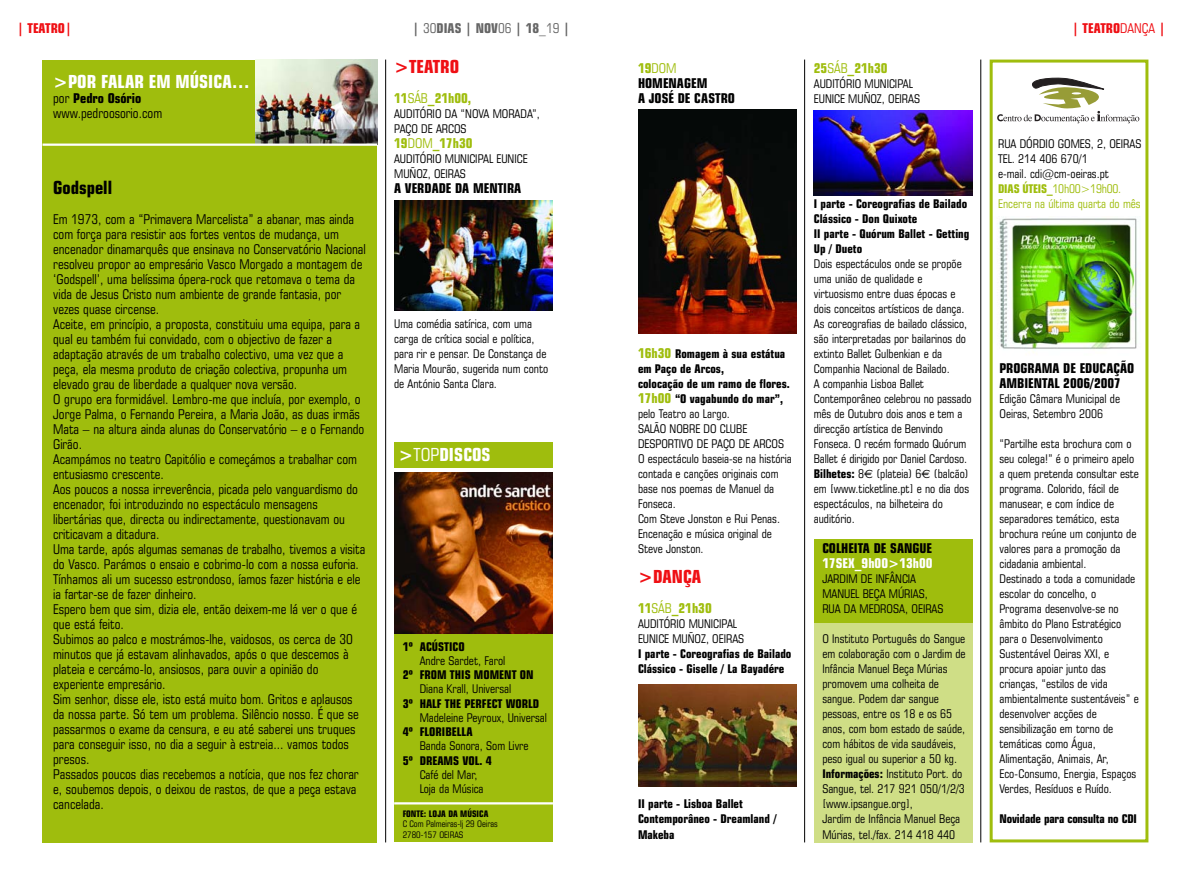
<style>
.page{position:relative;width:1191px;height:885px;background:#fff}
.page>*{position:absolute;margin:0;border:0;box-sizing:border-box;transform-origin:0 0}
.t1{font:700 condensed 18px "Square 721 BT";color:#fff}
.t2{font:700 condensed 18px "Square 721 BT";color:#ef0f14}
.t3{font:700 condensed 18px "Square 721 BT";color:#000}
.t4{font:condensed 13.5px/15px "Square 721 BT";color:#000}
.t5{font:700 condensed 13.5px/15px "Square 721 BT";color:#000}
.t6{font:700 condensed 13.5px "Square 721 BT";color:#9fbd0d}
.t7{font:700 condensed 13.5px "Square 721 BT";color:#ef0f14}
.t8{font:700 condensed 13.5px "Square 721 BT";color:#666}
.t9{font:700 condensed 13.5px "Square 721 BT";color:#fff}
.t10{font:condensed 12px/15px "Square 721 BT";color:#000}
.t11{font:700 condensed 12px/15px "Square 721 BT";color:#000}
.t12{font:condensed 9px/10.5px "Square 721 BT";color:#000}
.t13{font:700 condensed 9px "Square 721 BT";color:#000}
.s1{font-weight:400}
.s2{color:#9fbd0d}
.s3{font-weight:400;color:#9fbd0d}
.s4{font-weight:700}
.s5{font-weight:700;color:#9fbd0d}
.s6{font-family:"Euro Sans";font-stretch:normal}
.s7{font-weight:700;font-size:13.5px;color:#9fbd0d}
</style>
<div class="page">
<div style="left:43px;top:60px;width:334px;height:782px;background:#9fbd0d"></div>
<img style="left:255px;top:60px;width:122px;height:83px">
<hr style="left:43px;top:143px;width:334px;height:3px;background:#fff">
<hr style="left:385px;top:60px;width:1px;height:782px;background:#000">
<div style="left:394px;top:634px;width:159px;height:208px;background:#9fbd0d"></div>
<hr style="left:394px;top:802px;width:159px;height:2px;background:#fff">
<div style="left:394px;top:442px;width:159px;height:26px;background:#9fbd0d"></div>
<hr style="left:980px;top:60px;width:1px;height:782px;background:#000">
<hr style="left:804px;top:60px;width:1px;height:782px;background:#000">
<img style="left:814px;top:110px;width:158px;height:86px">
<img style="left:638px;top:684px;width:159px;height:102px">
<img style="left:394px;top:201px;width:159px;height:110px">
<img style="left:638px;top:109px;width:159px;height:224px">
<img style="left:999px;top:218px;width:138px;height:135px">
<svg style="left:997px;top:77px;width:142px;height:46px"></svg>
<div style="left:989px;top:60px;width:159px;height:782px;border:3px solid #9fbd0d"></div>
<div style="left:814px;top:556px;width:158px;height:286px;background:#cfde86"></div>
<div style="left:814px;top:539px;width:158px;height:84px;background:#9fbd0d"></div>
<img style="left:394px;top:472px;width:159px;height:161px">
<p class="t7" style="left:17px;top:21px;width:56px">| TEATRO|</p>
<p class="t8" style="left:413px;top:21px;width:159px">| <span class="s1">30</span>DIAS | NOV<span class="s1">06</span> | 18<span class="s1">_19</span> |</p>
<p class="t7" style="left:1072px;top:21px;width:95px">| TEATRO<span class="s1">DANÇA</span> |</p>
<p class="t5" style="left:638px;top:61px;width:98px"><span class="s2">19</span><span class="s3">DOM<br></span>HOMENAGEM<br>A JOSÉ DE CASTRO</p>
<h1 class="t2" style="left:394px;top:56px;width:67px">&gt;TEATRO</h1>
<p class="t6" style="left:394px;top:90px;width:79px">11<span class="s1">SÁB</span>_21h00,</p>
<p class="t10" style="left:394px;top:106px;width:147px">AUDITÓRIO DA “NOVA MORADA”,<br>PAÇO DE ARCOS</p>
<p class="t6" style="left:394px;top:135px;width:80px">19<span class="s1">DOM</span>_17h30</p>
<p class="t10" style="left:394px;top:151px;width:135px">AUDITÓRIO MUNICIPAL EUNICE<br>MUÑOZ, OEIRAS</p>
<p class="t5" style="left:394px;top:181px;width:129px">A VERDADE DA MENTIRA</p>
<p class="t6" style="left:814px;top:60px;width:75px">25<span class="s1">SÁB</span>_21h30</p>
<p class="t10" style="left:814px;top:76px;width:108px">AUDITÓRIO MUNICIPAL<br>EUNICE MUÑOZ, OEIRAS</p>
<h1 class="t1" style="left:53px;top:71px;width:198px">&gt;POR FALAR EM MÚSICA…</h1>
<p class="t4" style="left:53px;top:91px;width:110px">por <span class="s4">Pedro Osório </span>www.pedroosorio.com</p>
<p class="t10" style="left:998px;top:136px;width:145px">RUA DÓRDIO GOMES, 2, OEIRAS<br>TEL. 214 406 670/1<br>e-mail. cdi@cm-oeiras.pt<br><span class="s5">DIAS ÚTEIS_</span><span class="s2">10h00&gt;19h00.<br>Encerra na última quarta do mês</span></p>
<h1 class="t3" style="left:53px;top:177px;width:60px">Godspell</h1>
<p class="t4" style="left:53px;top:211px;width:314px">Em 1973, com a “Primavera Marcelista” a abanar, mas ainda com força para resistir aos fortes ventos de mudança, um encenador dinamarquês que ensinava no Conservatório Nacional resolveu propor ao empresário Vasco Morgado a montagem de ‘Godspell’, uma belíssima ópera-rock que retomava o tema da vida de Jesus Cristo num ambiente de grande fantasia, por vezes quase circense.<br>Aceite, em princípio, a proposta, constituiu uma equipa, para a qual eu também fui convidado, com o objectivo de fazer a adaptação através de um trabalho colectivo, uma vez que a peça, ela mesma produto de criação colectiva, propunha um elevado grau de liberdade a qualquer nova versão.<br>O grupo era formidável. Lembro-me que incluía, por exemplo, o Jorge Palma, o Fernando Pereira, a Maria João, as duas irmãs Mata – na altura ainda alunas do Conservatório – e o Fernando Girão.<br>Acampámos no teatro Capitólio e começámos a trabalhar com entusiasmo crescente.<br>Aos poucos a nossa irreverência, picada pelo vanguardismo do encenador, foi introduzindo no espectáculo mensagens libertárias que, directa ou indirectamente, questionavam ou criticavam a ditadura.<br>Uma tarde, após algumas semanas de trabalho, tivemos a visita do Vasco. Parámos o ensaio e cobrimo-lo com a nossa euforia.<br>Tínhamos ali um sucesso estrondoso, íamos fazer história e ele ia fartar-se de fazer dinheiro.<br>Espero bem que sim, dizia ele, então deixem-me lá ver o que é que está feito.<br>Subimos ao palco e mostrámos-lhe, vaidosos, os cerca de 30 minutos que já estavam alinhavados, após o que descemos à plateia e cercámo-lo, ansiosos, para ouvir a opinião do experiente empresário.<br>Sim senhor, disse ele, isto está muito bom. Gritos e aplausos da nossa parte. Só tem um problema. Silêncio nosso. É que se passarmos o exame da censura, e eu até saberei uns truques para conseguir isso, no dia a seguir à estreia... vamos todos presos.<br>Passados poucos dias recebemos a notícia, que nos fez chorar e, soubemos depois, o deixou de rastos, de que a peça estava cancelada.</p>
<p class="t11" style="left:814px;top:196px;width:157px">I parte - Coreografias de Bailado<br>Clássico - Don Quixote<br>II parte - Quórum Ballet - Getting<br>Up / Dueto</p>
<p class="t10" style="left:814px;top:256px;width:159px">Dois espectáculos onde se propõe uma união de qualidade e virtuosismo entre duas épocas e dois conceitos artísticos de dança.<br>As coreografias de bailado clássico, são interpretadas por bailarinos do extinto Ballet Gulbenkian e da<br>Companhia Nacional de Bailado.<br>A companhia Lisboa Ballet<br>Contemporâneo celebrou no passado mês de Outubro dois anos e tem a direcção artística de Benvindo<br>Fonseca. O recém formado Quórum<br>Ballet é dirigido por Daniel Cardoso.<br><span class="s4">Bilhetes:</span> 8<span class="s6">€</span> (plateia) 6<span class="s6">€</span> (balcão) em [www.ticketline.pt] e no dia dos espectáculos, na bilheteira do auditório.</p>
<p class="t10" style="left:394px;top:316px;width:156px">Uma comédia satírica, com uma carga de crítica social e política, para rir e pensar. De Constança de<br>Maria Mourão, sugerida num conto de António Santa Clara.</p>
<p class="t10" style="left:638px;top:346px;width:155px"><span class="s7">16h30</span> <span class="s4">Romagem à sua estátua em Paço de Arcos,<br>colocação de um ramo de flores.<br></span><span class="s7">17h00</span> <span class="s4">“O vagabundo do mar”, </span>pelo Teatro ao Largo.<br>SALÃO NOBRE DO CLUBE<br>DESPORTIVO DE PAÇO DE ARCOS<br>O espectáculo baseia-se na história contada e canções originais com base nos poemas de Manuel da<br>Fonseca.<br>Com Steve Jonston e Rui Penas.<br>Encenação e música original de<br>Steve Jonston.</p>
<h1 class="t2" style="left:638px;top:566px;width:65px">&gt;DANÇA</h1>
<p class="t6" style="left:638px;top:600px;width:75px">11<span class="s1">SÁB</span>_21h30</p>
<p class="t10" style="left:638px;top:616px;width:108px">AUDITÓRIO MUNICIPAL<br>EUNICE MUÑOZ, OEIRAS</p>
<p class="t11" style="left:638px;top:646px;width:155px">I parte - Coreografias de Bailado<br>Clássico - Giselle / La Bayadére</p>
<p class="t5" style="left:999px;top:361px;width:136px">PROGRAMA DE EDUCAÇÃO<br>AMBIENTAL 2006/2007</p>
<p class="t10" style="left:999px;top:391px;width:122px">Edição Câmara Municipal de<br>Oeiras, Setembro 2006</p>
<p class="t10" style="left:999px;top:436px;width:141px">“Partilhe esta brochura com o seu colega!” é o primeiro apelo a quem pretenda consultar este programa. Colorido, fácil de manusear, e com índice de separadores temático, esta brochura reúne um conjunto de valores para a promoção da cidadania ambiental.<br>Destinado a toda a comunidade escolar do concelho, o<br>Programa desenvolve-se no âmbito do Plano Estratégico para o Desenvolvimento<br>Sustentável Oeiras XXI, e procura apoiar junto das crianças, “estilos de vida ambientalmente sustentáveis” e desenvolver acções de sensibilização em torno de temáticas como Água,<br>Alimentação, Animais, Ar,<br>Eco-Consumo, Energia, Espaços<br>Verdes, Resíduos e Ruído.</p>
<p class="t11" style="left:999px;top:811px;width:139px">Novidade para consulta no CDI</p>
<h1 class="t1" style="left:399px;top:444px;width:93px">&gt;<span class="s1">TOP</span>DISCOS</h1>
<p class="t5" style="left:822px;top:541px;width:111px">COLHEITA DE SANGUE</p>
<p class="t9" style="left:822px;top:555px;width:112px">17SEX_9h00&gt;13h00</p>
<p class="t10" style="left:822px;top:571px;width:123px">JARDIM DE INFÂNCIA<br>MANUEL BEÇA MÚRIAS,<br>RUA DA MEDROSA, OEIRAS</p>
<p class="t10" style="left:822px;top:631px;width:145px">O Instituto Português do Sangue em colaboração com o Jardim de<br>Infância Manuel Beça Múrias promovem uma colheita de sangue. Podem dar sangue pessoas, entre os 18 e os 65 anos, com bom estado de saúde, com hábitos de vida saudáveis, peso igual ou superior a 50 kg.<br><span class="s4">Informações:</span> Instituto Port. do<br>Sangue, tel. 217 921 050/1/2/3 [www.ipsangue.org],<br>Jardim de Infância Manuel Beça<br>Múrias, tel./fax. 214 418 440</p>
<p class="t11" style="left:403px;top:638px;width:64px">1º ACÚSTICO</p>
<p class="t10" style="left:420px;top:653px;width:87px">Andre Sardet, Farol</p>
<p class="t11" style="left:403px;top:667px;width:132px">2º FROM THIS MOMENT ON</p>
<p class="t10" style="left:420px;top:681px;width:93px">Diana Krall, Universal</p>
<p class="t11" style="left:403px;top:695px;width:138px">3º HALF THE PERFECT WORLD</p>
<p class="t10" style="left:420px;top:710px;width:129px">Madeleine Peyroux, Universal</p>
<p class="t11" style="left:403px;top:724px;width:71px">4º FLORIBELLA</p>
<p class="t10" style="left:420px;top:738px;width:110px">Banda Sonora, Som Livre</p>
<p class="t11" style="left:403px;top:752px;width:91px">5º DREAMS VOL. 4</p>
<p class="t10" style="left:420px;top:767px;width:65px;line-height:14.2px">Café del Mar,<br>Loja da Música</p>
<p class="t13" style="left:403px;top:808px;width:87px">FONTE: LOJA DA MÚSICA</p>
<p class="t12" style="left:403px;top:818px;width:97px">C Com Palmeiras-lj 29 Oeiras<br>2780-157 OEIRAS</p>
<p class="t11" style="left:638px;top:796px;width:140px">II parte - Lisboa Ballet<br>Contemporâneo - Dreamland /<br>Makeba</p>
</div>
